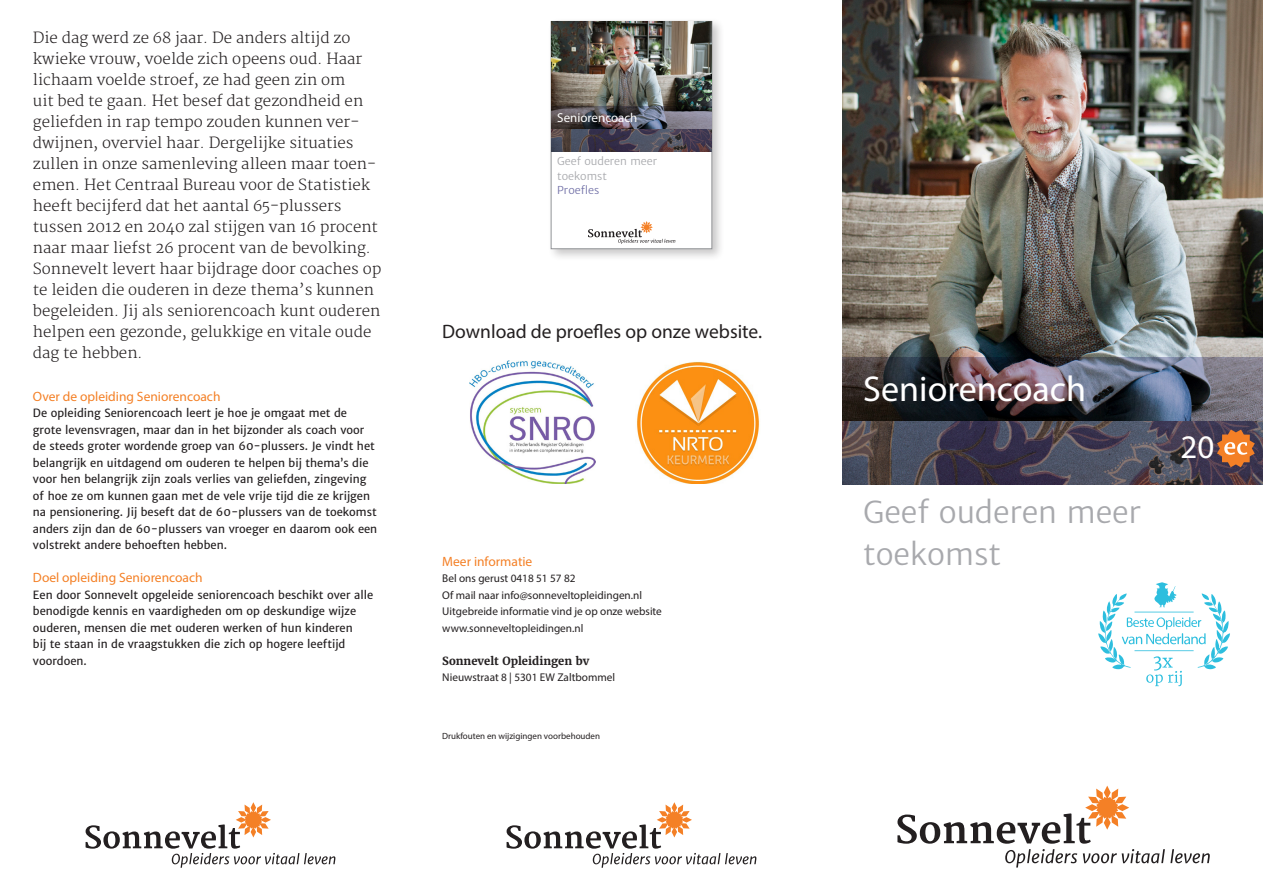
<style>
.page{position:relative;width:1263px;height:893px;background:#fff}
.page>*{position:absolute;margin:0;border:0;box-sizing:border-box;transform-origin:0 0}
.Naam_opleiding{font:36px "Myriad Pro";color:#fff}
.t1{font:33px "Myriad Pro";color:#fff}
.Onderkop_kleur{font:30px/42px "Merriweather Sans";color:#a8a9ad}
.Download_proefles{font:19.5px "Myriad Pro";color:#231f20}
.Inleiding{font:300 15px/21px "Merriweather";color:#231f20}
.kopje_1{font:13.5px "Myriad Pro";color:#f48026}
.Naam_opleiding-2{font:12.9px "Myriad Pro";color:#fff}
.Basis_tekst{font:11.25px/16.5px "Merriweather Sans";color:#231f20}
.Basis_tekst-2{font:11.25px "Myriad Pro";color:#231f20}
.Basis_tekst-3{font:700 11.25px "Merriweather";color:#231f20}
.t2{font:10.8px/14.5px "Merriweather Sans";color:#a8a9ad}
.t3{font:10.8px "Merriweather Sans";color:#7372a8}
.Download_proefles-2{font:9px "Myriad Pro";color:#231f20}
</style>
<div class="page">
<svg style="left:507px;top:802px;width:249px;height:66px"></svg>
<svg style="left:86px;top:802px;width:249px;height:66px"></svg>
<img style="left:470px;top:361px;width:125px;height:122px">
<img style="left:636px;top:361px;width:124px;height:122px">
<img style="left:842px;top:0;width:421px;height:357px">
<svg style="left:897px;top:786px;width:313px;height:81px"></svg>
<svg style="left:1098px;top:582px;width:132px;height:104px"></svg>
<img style="left:842px;top:357px;width:421px;height:128px">
<div style="left:547px;top:18px;width:178px;height:244px;background:#231f20;opacity:.25"></div>
<div style="left:551px;top:21px;width:161px;height:228px;background:#fff;border:1px solid #939598"></div>
<img style="left:551px;top:21px;width:161px;height:85px">
<img style="left:551px;top:106px;width:161px;height:46px">
<svg style="left:588px;top:221px;width:87px;height:23px"></svg>
<svg style="left:1217px;top:429px;width:38px;height:38px"></svg>
<p class="Inleiding" style="left:33px;top:28px;width:350px">Die dag werd ze 68 jaar. De anders altijd zo kwieke vrouw, voelde zich opeens oud. Haar lichaam voelde stroef, ze had geen zin om<br>uit bed te gaan. Het besef dat gezondheid en geliefden in rap tempo zouden kunnen ver&shy;dwijnen, overviel haar. Dergelijke situaties zullen in onze samenleving alleen maar toen&shy;emen. Het Centraal Bureau voor de Statistiek heeft becijferd dat het aantal 65-plussers tussen 2012 en 2040 zal stijgen van 16 procent naar maar liefst 26 procent van de bevolking.<br>Sonnevelt levert haar bijdrage door coaches op te leiden die ouderen in deze thema’s kunnen begeleiden. Jij als seniorencoach kunt ouderen helpen een gezonde, gelukkige en vitale oude dag te hebben.</p>
<p class="kopje_1" style="left:33px;top:388px;width:189px">Over de opleiding Seniorencoach</p>
<p class="Basis_tekst" style="left:33px;top:405px;width:346px">De opleiding Seniorencoach leert je hoe je omgaat met de grote levensvragen, maar dan in het bijzonder als coach voor de steeds groter wordende groep van 60-plussers. Je vindt het belangrijk en uitdagend om ouderen te helpen bij thema’s die voor hen belangrijk zijn zoals verlies van geliefden, zingeving of hoe ze om kunnen gaan met de vele vrije tijd die ze krijgen na pensionering. Jij beseft dat de 60-plussers van de toekomst anders zijn dan de 60-plussers van vroeger en daarom ook een volstrekt andere behoeften hebben.</p>
<p class="kopje_1" style="left:33px;top:569px;width:171px">Doel opleiding Seniorencoach</p>
<p class="Basis_tekst" style="left:33px;top:587px;width:342px">Een door Sonnevelt opgeleide seniorencoach beschikt over alle benodigde kennis en vaardigheden om op deskundige wijze ouderen, mensen die met ouderen werken of hun kinderen<br>bij te staan in de vraagstukken die zich op hogere leeftijd voordoen.</p>
<p class="Naam_opleiding-2" style="left:557px;top:110px;width:82px">Seniorencoach</p>
<p class="t2" style="left:557px;top:154px;width:101px">Geef ouderen meer toekomst</p>
<p class="t3" style="left:557px;top:184px;width:43px">Proefles</p>
<p class="Download_proefles" style="left:442px;top:319px;width:321px">Download de proefles op onze website.</p>
<p class="kopje_1" style="left:442px;top:553px;width:92px">Meer informatie</p>
<p class="Basis_tekst-2" style="left:442px;top:572px;width:135px">Bel ons gerust 0418 51 57 82</p>
<p class="Basis_tekst-2" style="left:442px;top:588px;width:201px">Of mail naar info@sonneveltopleidingen.nl</p>
<p class="Basis_tekst-2" style="left:442px;top:605px;width:221px">Uitgebreide informatie vind je op onze website</p>
<p class="Basis_tekst-2" style="left:442px;top:621px;width:143px">www.sonneveltopleidingen.nl</p>
<p class="Basis_tekst-3" style="left:442px;top:654px;width:149px">Sonnevelt Opleidingen bv</p>
<p class="Basis_tekst-2" style="left:442px;top:671px;width:174px">Nieuwstraat 8 | 5301 EW Zaltbommel</p>
<p class="Download_proefles-2" style="left:442px;top:731px;width:159px">Drukfouten en wijzigingen voorbehouden</p>
<p class="Naam_opleiding" style="left:863px;top:367px;width:224px">Seniorencoach</p>
<p class="Onderkop_kleur" style="left:863px;top:491px;width:279px">Geef ouderen meer toekomst</p>
<p class="t1" style="left:1180px;top:427px;width:35px">20</p>
</div>
